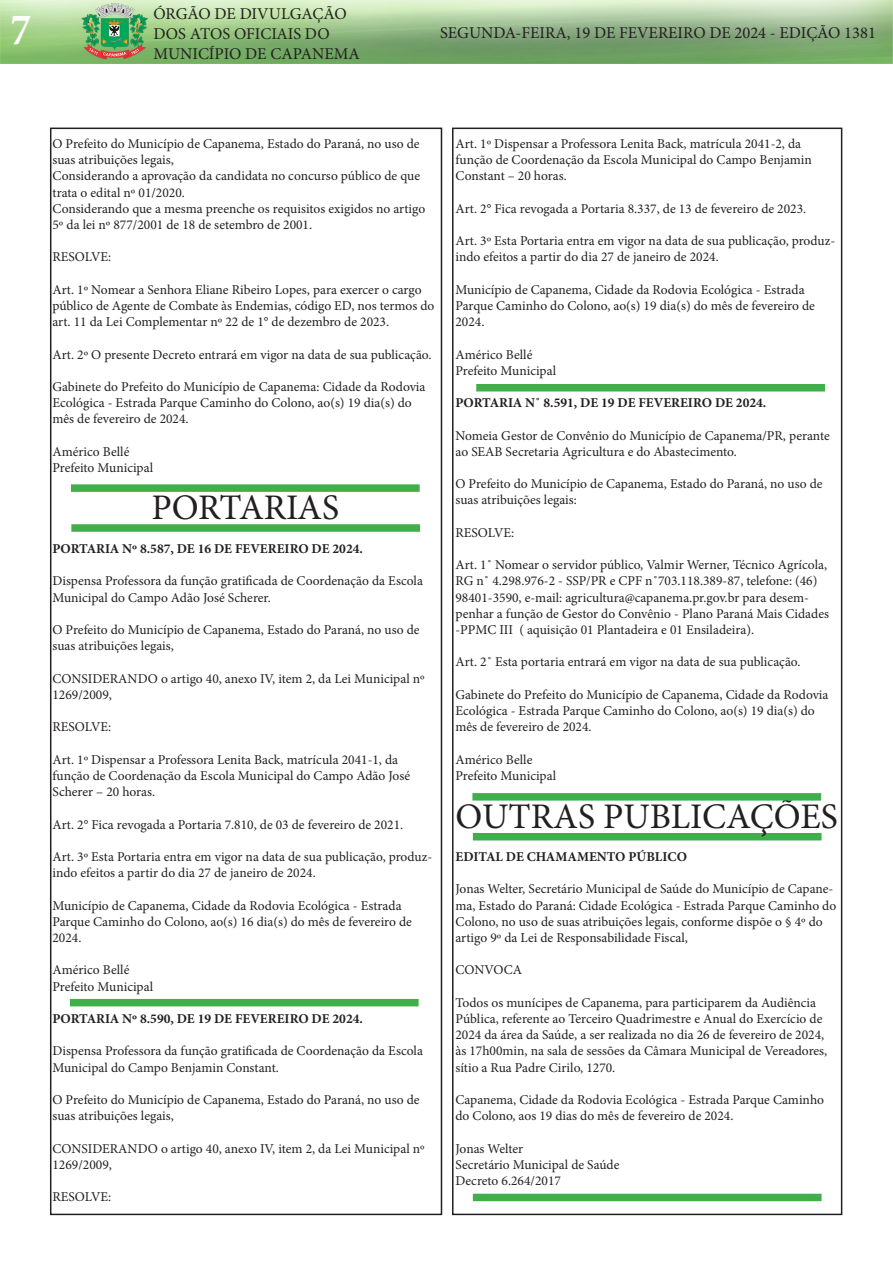
<style>
.page{position:relative;width:893px;height:1263px;background:#fff}
.page>*{position:absolute;margin:0;border:0;box-sizing:border-box;transform-origin:0 0}
.t1{font:700 condensed 45px "Minion Pro";color:#fff}
.t2{font:36px "Minion Pro";color:#231f20}
.t3{font:16.5px/19.8px "Minion Pro";color:#231f20}
.t4{font:13.5px/16.2px "Minion Pro";color:#231f20}
.t5{font:700 13.5px "Minion Pro";color:#231f20}
</style>
<div class="page">
<div style="left:50px;top:128px;width:392px;height:1087px;border:2px solid #231f20"></div>
<img style="left:0;top:0;width:893px;height:64px">
<div style="left:452px;top:128px;width:390px;height:1087px;border:2px solid #231f20"></div>
<div style="left:70px;top:999px;width:349px;height:7px;background:#40ae49"></div>
<div style="left:476px;top:384px;width:349px;height:7px;background:#40ae49"></div>
<div style="left:71px;top:524px;width:349px;height:8px;background:#40ae49"></div>
<div style="left:71px;top:484px;width:349px;height:8px;background:#40ae49"></div>
<div style="left:473px;top:833px;width:348px;height:7px;background:#40ae49"></div>
<div style="left:472px;top:793px;width:349px;height:7px;background:#40ae49"></div>
<div style="left:473px;top:1194px;width:348px;height:7px;background:#40ae49"></div>
<h1 class="t1" style="left:11px;top:-1px;width:22px">7</h1>
<p class="t3" style="left:153px;top:4px;width:208px">ÓRGÃO DE DIVULGAÇÃO<br>DOS ATOS OFICIAIS DO<br>MUNICÍPIO DE CAPANEMA</p>
<p class="t3" style="left:440px;top:23px;width:437px">SEGUNDA-FEIRA, 19 DE FEVEREIRO DE 2024 - EDIÇÃO 1381</p>
<p class="t4" style="left:52px;top:136px;width:369px">O Prefeito do Município de Capanema, Estado do Paraná, no uso de suas atribuições legais,</p>
<p class="t4" style="left:52px;top:168px;width:369px">Considerando a aprovação da candidata no concurso público de que trata o edital nº 01/2020.</p>
<p class="t4" style="left:52px;top:200px;width:374px">Considerando que a mesma preenche os requisitos exigidos no artigo<br>5º da lei nº 877/2001 de 18 de setembro de 2001.</p>
<p class="t4" style="left:52px;top:249px;width:60px">RESOLVE:</p>
<p class="t4" style="left:52px;top:281px;width:383px">Art. 1º Nomear a Senhora Eliane Ribeiro Lopes, para exercer o cargo público de Agente de Combate às Endemias, código ED, nos termos do art. 11 da Lei Complementar nº 22 de 1° de dezembro de 2023.</p>
<p class="t4" style="left:52px;top:346px;width:380px">Art. 2º O presente Decreto entrará em vigor na data de sua publicação.</p>
<p class="t4" style="left:52px;top:379px;width:375px">Gabinete do Prefeito do Município de Capanema: Cidade da Rodovia<br>Ecológica - Estrada Parque Caminho do Colono, ao(s) 19 dia(s) do mês de fevereiro de 2024.</p>
<p class="t4" style="left:52px;top:443px;width:78px">Américo Bellé</p>
<p class="t4" style="left:52px;top:460px;width:102px">Prefeito Municipal</p>
<p class="t2" style="left:151px;top:483px;width:189px">PORTARIAS</p>
<p class="t5" style="left:52px;top:539px;width:312px">PORTARIA Nº 8.587, DE 16 DE FEVEREIRO DE 2024.</p>
<p class="t4" style="left:52px;top:573px;width:372px">Dispensa Professora da função gratificada de Coordenação da Escola<br>Municipal do Campo Adão José Scherer.</p>
<p class="t4" style="left:52px;top:622px;width:369px">O Prefeito do Município de Capanema, Estado do Paraná, no uso de suas atribuições legais,</p>
<p class="t4" style="left:52px;top:670px;width:374px">CONSIDERANDO o artigo 40, anexo IV, item 2, da Lei Municipal nº<br>1269/2009,</p>
<p class="t4" style="left:52px;top:719px;width:60px">RESOLVE:</p>
<p class="t4" style="left:52px;top:751px;width:359px">Art. 1º Dispensar a Professora Lenita Back, matrícula 2041-1, da função de Coordenação da Escola Municipal do Campo Adão José<br>Scherer – 20 horas.</p>
<p class="t4" style="left:52px;top:816px;width:352px">Art. 2° Fica revogada a Portaria 7.810, de 03 de fevereiro de 2021.</p>
<p class="t4" style="left:52px;top:848px;width:381px">Art. 3º Esta Portaria entra em vigor na data de sua publicação, produz&shy;indo efeitos a partir do dia 27 de janeiro de 2024.</p>
<p class="t4" style="left:52px;top:897px;width:361px">Município de Capanema, Cidade da Rodovia Ecológica - Estrada<br>Parque Caminho do Colono, ao(s) 16 dia(s) do mês de fevereiro de<br>2024.</p>
<p class="t4" style="left:52px;top:962px;width:78px">Américo Bellé</p>
<p class="t4" style="left:52px;top:978px;width:102px">Prefeito Municipal</p>
<p class="t5" style="left:52px;top:1009px;width:312px">PORTARIA Nº 8.590, DE 19 DE FEVEREIRO DE 2024.</p>
<p class="t4" style="left:52px;top:1043px;width:372px">Dispensa Professora da função gratificada de Coordenação da Escola<br>Municipal do Campo Benjamin Constant.</p>
<p class="t4" style="left:52px;top:1091px;width:369px">O Prefeito do Município de Capanema, Estado do Paraná, no uso de suas atribuições legais,</p>
<p class="t4" style="left:52px;top:1140px;width:374px">CONSIDERANDO o artigo 40, anexo IV, item 2, da Lei Municipal nº<br>1269/2009,</p>
<p class="t4" style="left:52px;top:1189px;width:60px">RESOLVE:</p>
<p class="t4" style="left:455px;top:136px;width:358px">Art. 1º Dispensar a Professora Lenita Back, matrícula 2041-2, da função de Coordenação da Escola Municipal do Campo Benjamin<br>Constant – 20 horas.</p>
<p class="t4" style="left:455px;top:200px;width:352px">Art. 2° Fica revogada a Portaria 8.337, de 13 de fevereiro de 2023.</p>
<p class="t4" style="left:455px;top:233px;width:381px">Art. 3º Esta Portaria entra em vigor na data de sua publicação, produz&shy;indo efeitos a partir do dia 27 de janeiro de 2024.</p>
<p class="t4" style="left:455px;top:281px;width:361px">Município de Capanema, Cidade da Rodovia Ecológica - Estrada<br>Parque Caminho do Colono, ao(s) 19 dia(s) do mês de fevereiro de<br>2024.</p>
<p class="t4" style="left:455px;top:346px;width:78px">Américo Bellé</p>
<p class="t4" style="left:455px;top:362px;width:102px">Prefeito Municipal</p>
<p class="t5" style="left:455px;top:393px;width:312px">PORTARIA N˚ 8.591, DE 19 DE FEVEREIRO DE 2024.</p>
<p class="t4" style="left:455px;top:427px;width:376px">Nomeia Gestor de Convênio do Município de Capanema/PR, perante ao SEAB Secretaria Agricultura e do Abastecimento.</p>
<p class="t4" style="left:455px;top:476px;width:369px">O Prefeito do Município de Capanema, Estado do Paraná, no uso de suas atribuições legais:</p>
<p class="t4" style="left:455px;top:524px;width:60px">RESOLVE:</p>
<p class="t4" style="left:455px;top:557px;width:375px">Art. 1˚ Nomear o servidor público, Valmir Werner, Técnico Agrícola, RG n˚ 4.298.976-2 - SSP/PR e CPF n˚703.118.389-87, telefone: (46)<br>98401-3590, e-mail: agricultura@capanema.pr.gov.br para desem&shy;penhar a função de Gestor do Convênio - Plano Paraná Mais Cidades -PPMC III ( aquisição 01 Plantadeira e 01 Ensiladeira).</p>
<p class="t4" style="left:455px;top:654px;width:346px">Art. 2˚ Esta portaria entrará em vigor na data de sua publicação.</p>
<p class="t4" style="left:455px;top:686px;width:375px">Gabinete do Prefeito do Município de Capanema, Cidade da Rodovia<br>Ecológica - Estrada Parque Caminho do Colono, ao(s) 19 dia(s) do mês de fevereiro de 2024.</p>
<p class="t4" style="left:455px;top:751px;width:78px">Américo Belle</p>
<p class="t4" style="left:455px;top:767px;width:102px">Prefeito Municipal</p>
<p class="t2" style="left:455px;top:792px;width:384px">OUTRAS PUBLICAÇÕES</p>
<p class="t5" style="left:455px;top:847px;width:233px">EDITAL DE CHAMAMENTO PÚBLICO</p>
<p class="t4" style="left:455px;top:881px;width:382px">Jonas Welter, Secretário Municipal de Saúde do Município de Capane&shy;ma, Estado do Paraná: Cidade Ecológica - Estrada Parque Caminho do Colono, no uso de suas atribuições legais, conforme dispõe o § 4º do artigo 9º da Lei de Responsabilidade Fiscal,</p>
<p class="t4" style="left:455px;top:962px;width:68px">CONVOCA</p>
<p class="t4" style="left:455px;top:994px;width:373px">Todos os munícipes de Capanema, para participarem da Audiência Pública, referente ao Terceiro Quadrimestre e Anual do Exercício de 2024 da área da Saúde, a ser realizada no dia 26 de fevereiro de 2024, às 17h00min, na sala de sessões da Câmara Municipal de Vereadores, sítio a Rua Padre Cirilo, 1270.</p>
<p class="t4" style="left:455px;top:1091px;width:370px">Capanema, Cidade da Rodovia Ecológica - Estrada Parque Caminho do Colono, aos 19 dias do mês de fevereiro de 2024.</p>
<p class="t4" style="left:455px;top:1140px;width:69px">Jonas Welter</p>
<p class="t4" style="left:455px;top:1156px;width:165px">Secretário Municipal de Saúde</p>
<p class="t4" style="left:455px;top:1172px;width:107px">Decreto 6.264/2017</p>
</div>
